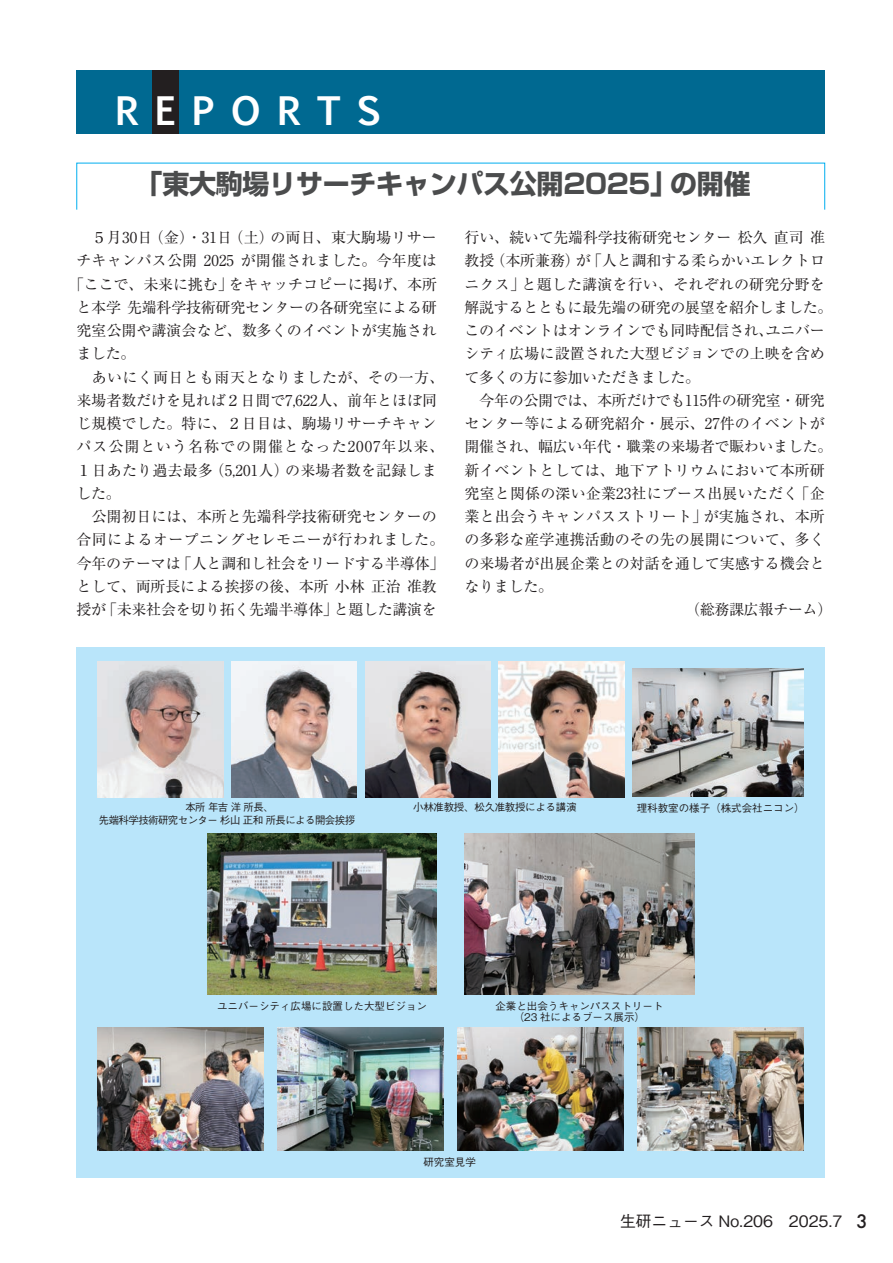
<style>
.page{position:relative;width:893px;height:1263px;background:#fff}
.page>*{position:absolute;margin:0;border:0;box-sizing:border-box;transform-origin:0 0}
.t1{font:700 37.5px "Euphemia UCAS";letter-spacing:.42em;color:#fff}
.t2{font:700 27px "Shin Go Pro";letter-spacing:-.01em;color:#4b4c4d}
.t3{font:500 15.75px "Gothic BBB Pro";color:#231f20}
.t4{font:15px "Ryumin Pro";color:#231f20}
.t5{font:15px "Ryumin Pro";letter-spacing:-.02em;color:#231f20}
.t6{font:15px "Ryumin Pro";letter-spacing:.025em;color:#231f20}
.t7{font:15px "Ryumin Pro";letter-spacing:.065em;color:#231f20}
.t8{font:500 10.5px/11.1px "Gothic BBB Pr 5";color:#231f20;text-align:center}
.t9{font:500 10.5px/13.5px "Gothic BBB Pr 5";letter-spacing:-.05em;color:#231f20;text-align:center}
.t10{font:500 10.5px "Gothic BBB Pr 5";letter-spacing:-.03em;color:#231f20}
.s1{font-family:"Futura";font-size:18px}
</style>
<div class="page">
<div style="left:77px;top:70px;width:748px;height:64px;background:#006991"></div>
<div style="left:152px;top:70px;width:26px;height:64px;background:#231f20"></div>
<div style="left:77px;top:648px;width:748px;height:530px;background:#b9e5fa"></div>
<img style="left:98px;top:661px;width:125px;height:136px">
<img style="left:231px;top:661px;width:126px;height:136px">
<img style="left:365px;top:661px;width:126px;height:136px">
<img style="left:499px;top:661px;width:125px;height:136px">
<img style="left:98px;top:1028px;width:166px;height:123px">
<img style="left:278px;top:1028px;width:166px;height:123px">
<img style="left:458px;top:1028px;width:166px;height:123px">
<img style="left:638px;top:1028px;width:166px;height:123px">
<img style="left:632px;top:669px;width:172px;height:128px">
<img style="left:207px;top:833px;width:230px;height:162px">
<img style="left:465px;top:833px;width:229px;height:162px">
<h1 class="t1" style="left:115px;top:83px;width:268px">REPORTS</h1>
<h2 class="t2" style="left:136px;top:163px;width:617px">「東大駒場リサーチキャンパス公開2025」の開催</h2>
<p class="t4" style="left:77px;top:226px;width:362px">　５月30日（金）・31日（土）の両日、東大駒場リサー</p>
<p class="t4" style="left:77px;top:249px;width:362px">チキャンパス公開 2025 が開催されました。今年度は</p>
<p class="t4" style="left:69px;top:272px;width:369px">「ここで、未来に挑む」をキャッチコピーに掲げ、本所</p>
<p class="t4" style="left:77px;top:295px;width:362px">と本学 先端科学技術研究センターの各研究室による研</p>
<p class="t4" style="left:77px;top:319px;width:362px">究室公開や講演会など、数多くのイベントが実施され</p>
<p class="t4" style="left:77px;top:342px;width:61px">ました。</p>
<p class="t6" style="left:77px;top:365px;width:369px">　あいにく両日とも雨天となりましたが、その一方、</p>
<p class="t4" style="left:77px;top:388px;width:362px">来場者数だけを見れば２日間で7,622人、前年とほぼ同</p>
<p class="t4" style="left:77px;top:412px;width:362px">じ規模でした。特に、２日目は、駒場リサーチキャン</p>
<p class="t7" style="left:77px;top:435px;width:369px">パス公開という名称での開催となった2007年以来、</p>
<p class="t4" style="left:77px;top:458px;width:362px">１日あたり過去最多（5,201人）の来場者数を記録しま</p>
<p class="t4" style="left:77px;top:481px;width:46px">した。</p>
<p class="t4" style="left:77px;top:505px;width:362px">　公開初日には、本所と先端科学技術研究センターの</p>
<p class="t6" style="left:77px;top:528px;width:369px">合同によるオープニングセレモニーが行われました。</p>
<p class="t4" style="left:77px;top:551px;width:369px">今年のテーマは「人と調和し社会をリードする半導体」</p>
<p class="t4" style="left:77px;top:574px;width:362px">として、両所長による挨拶の後、本所 小林 正治 准教</p>
<p class="t5" style="left:77px;top:598px;width:362px">授が「未来社会を切り拓く先端半導体」と題した講演を</p>
<p class="t4" style="left:465px;top:226px;width:362px">行い、続いて先端科学技術研究センター 松久 直司 准</p>
<p class="t4" style="left:465px;top:249px;width:362px">教授（本所兼務）が「人と調和する柔らかいエレクトロ</p>
<p class="t4" style="left:465px;top:272px;width:362px">ニクス」と題した講演を行い、それぞれの研究分野を</p>
<p class="t5" style="left:465px;top:295px;width:369px">解説するとともに最先端の研究の展望を紹介しました。</p>
<p class="t5" style="left:465px;top:319px;width:362px">このイベントはオンラインでも同時配信され、ユニバー</p>
<p class="t4" style="left:465px;top:342px;width:362px">シティ広場に設置された大型ビジョンでの上映を含め</p>
<p class="t5" style="left:465px;top:365px;width:237px">て多くの方に参加いただきました。</p>
<p class="t5" style="left:465px;top:388px;width:362px">　今年の公開では、本所だけでも115件の研究室・研究</p>
<p class="t4" style="left:465px;top:412px;width:362px">センター等による研究紹介・展示、27件のイベントが</p>
<p class="t5" style="left:465px;top:435px;width:369px">開催され、幅広い年代・職業の来場者で賑わいました。</p>
<p class="t4" style="left:465px;top:458px;width:362px">新イベントとしては、地下アトリウムにおいて本所研</p>
<p class="t4" style="left:465px;top:481px;width:362px">究室と関係の深い企業23社にブース出展いただく「企</p>
<p class="t4" style="left:465px;top:505px;width:362px">業と出会うキャンパスストリート」が実施され、本所</p>
<p class="t4" style="left:465px;top:528px;width:362px">の多彩な産学連携活動のその先の展開について、多く</p>
<p class="t4" style="left:465px;top:551px;width:362px">の来場者が出展企業との対話を通して実感する機会と</p>
<p class="t4" style="left:465px;top:574px;width:90px">なりました。</p>
<p class="t5" style="left:685px;top:598px;width:149px">（総務課広報チーム）</p>
<p class="t9" style="left:99px;top:799px;width:258px">本所 年吉 洋 所長、<br>先端科学技術研究センター 杉山 正和 所長による開会挨拶</p>
<p class="t10" style="left:413px;top:798px;width:165px">小林准教授、松久准教授による講演</p>
<p class="t8" style="left:637px;top:802px;width:169px">理科教室の様子（株式会社ニコン）</p>
<p class="t8" style="left:217px;top:999px;width:211px">ユニバーシティ広場に設置した大型ビジョン</p>
<p class="t8" style="left:495px;top:999px;width:169px">企業と出会うキャンパスストリート（23 社によるブース展示）</p>
<p class="t8" style="left:423px;top:1156px;width:54px">研究室見学</p>
<p class="t3" style="left:620px;top:1208px;width:249px">生研ニュース No.206　2025.7 <span class="s1">3</span></p>
</div>
